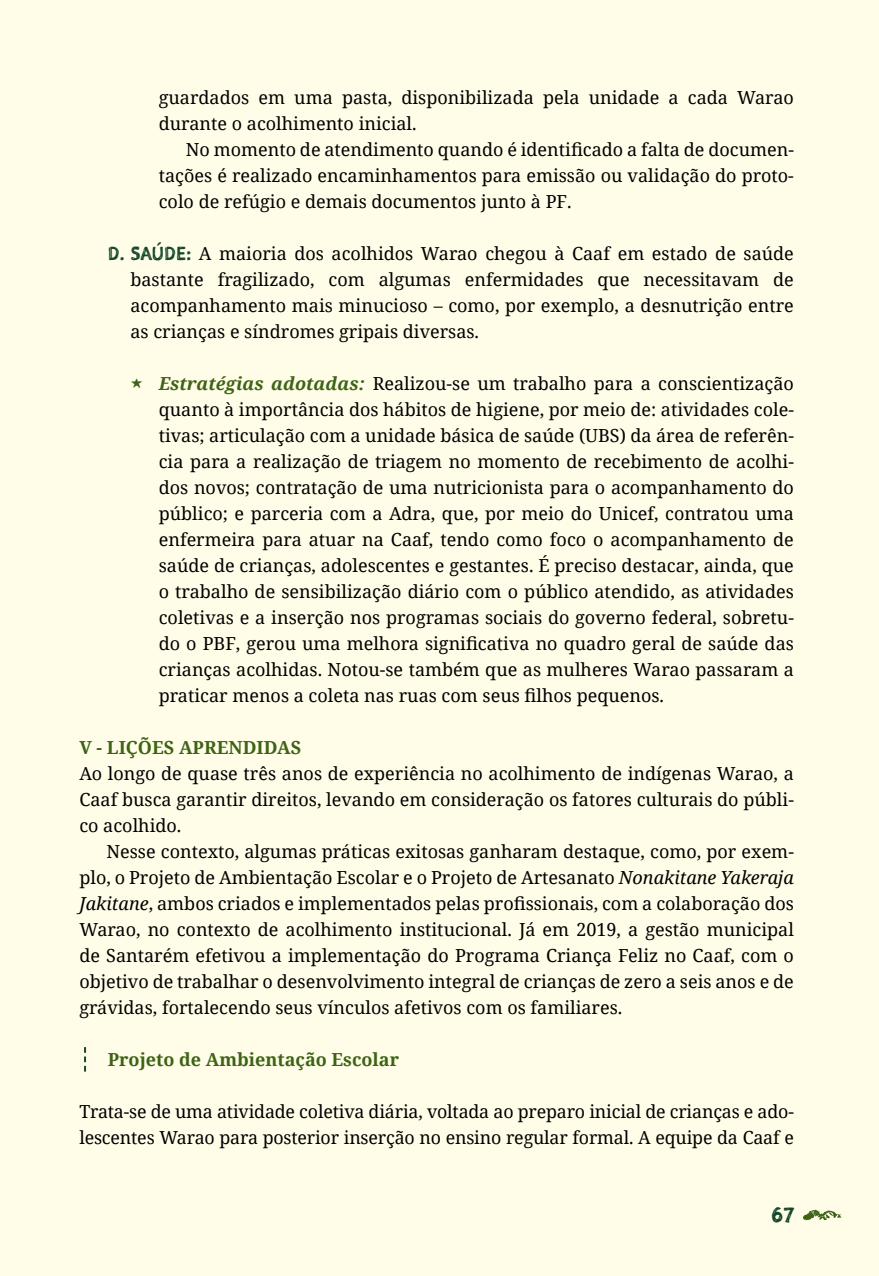
<style>
.page{position:relative;width:879px;height:1276px;background:#fffde8}
.page>*{position:absolute;margin:0;border:0;box-sizing:border-box;transform-origin:0 0}
.t1{font:20px "Sketchnote Square";color:#14472b}
.t2{font:18px/26px "Noto Serif";color:#000;text-align:justify}
.t3{font:700 18px "Noto Serif";color:#3d6315}
.s1{font-family:"Sketchnote Square";color:#14472b}
.s2{font-family:"Sketchnote Square";color:#3d6315}
.s3{font-weight:700;font-style:italic;color:#3d6315}
.s4{font-style:italic}
</style>
<div class="page">
<svg style="left:84px;top:1047px;width:2px;height:24px"></svg>
<svg style="left:803px;top:1209px;width:38px;height:12px"></svg>
<p class="t2" style="left:159px;top:84px;width:636px">guardados em uma pasta, disponibilizada pela unidade a cada Warao durante o acolhimento inicial.</p>
<p class="t2" style="left:159px;top:136px;width:636px;text-indent:27px">No momento de atendimento quando é identificado a falta de documen&shy;tações é realizado encaminhamentos para emissão ou validação do proto&shy;colo de refúgio e demais documentos junto à PF.</p>
<p class="t2" style="left:130px;top:240px;width:665px;text-indent:-23px"><span class="s1">d. SAÚDE:</span> A maioria dos acolhidos Warao chegou à Caaf em estado de saúde bastante fragilizado, com algumas enfermidades que necessitavam de acompanhamento mais minucioso – como, por exemplo, a desnutrição entre as crianças e síndromes gripais diversas.</p>
<p class="t2" style="left:159px;top:370px;width:636px;text-indent:-28px"><span class="s2">⋆</span> <span class="s3">Estratégias adotadas:</span> Realizou-se um trabalho para a conscientização quanto à importância dos hábitos de higiene, por meio de: atividades cole&shy;tivas; articulação com a unidade básica de saúde (UBS) da área de referên&shy;cia para a realização de triagem no momento de recebimento de acolhi&shy;dos novos; contratação de uma nutricionista para o acompanhamento do público; e parceria com a Adra, que, por meio do Unicef, contratou uma enfermeira para atuar na Caaf, tendo como foco o acompanhamento de saúde de crianças, adolescentes e gestantes. É preciso destacar, ainda, que o trabalho de sensibilização diário com o público atendido, as atividades coletivas e a inserção nos programas sociais do governo federal, sobretu&shy;do o PBF, gerou uma melhora significativa no quadro geral de saúde das crianças acolhidas. Notou-se também que as mulheres Warao passaram a praticar menos a coleta nas ruas com seus filhos pequenos.</p>
<p class="t3" style="left:79px;top:735px;width:223px">V - LIÇÕES APRENDIDAS</p>
<p class="t2" style="left:79px;top:760px;width:716px">Ao longo de quase três anos de experiência no acolhimento de indígenas Warao, a Caaf busca garantir direitos, levando em consideração os fatores culturais do públi&shy;co acolhido.</p>
<p class="t2" style="left:79px;top:838px;width:716px;text-indent:27px">Nesse contexto, algumas práticas exitosas ganharam destaque, como, por exem&shy;plo, o Projeto de Ambientação Escolar e o Projeto de Artesanato <span class="s4">Nonakitane Yakeraja Jakitane</span>, ambos criados e implementados pelas profissionais, com a colaboração dos Warao, no contexto de acolhimento institucional. Já em 2019, a gestão municipal de Santarém efetivou a implementação do Programa Criança Feliz no Caaf, com o objetivo de trabalhar o desenvolvimento integral de crianças de zero a seis anos e de grávidas, fortalecendo seus vínculos afetivos com os familiares.</p>
<p class="t3" style="left:108px;top:1047px;width:293px">Projeto de Ambientação Escolar</p>
<p class="t2" style="left:79px;top:1098px;width:716px">Trata-se de uma atividade coletiva diária, voltada ao preparo inicial de crianças e ado&shy;lescentes Warao para posterior inserção no ensino regular formal. A equipe da Caaf e</p>
<p class="t1" style="left:771px;top:1201px;width:24px">67</p>
</div>
